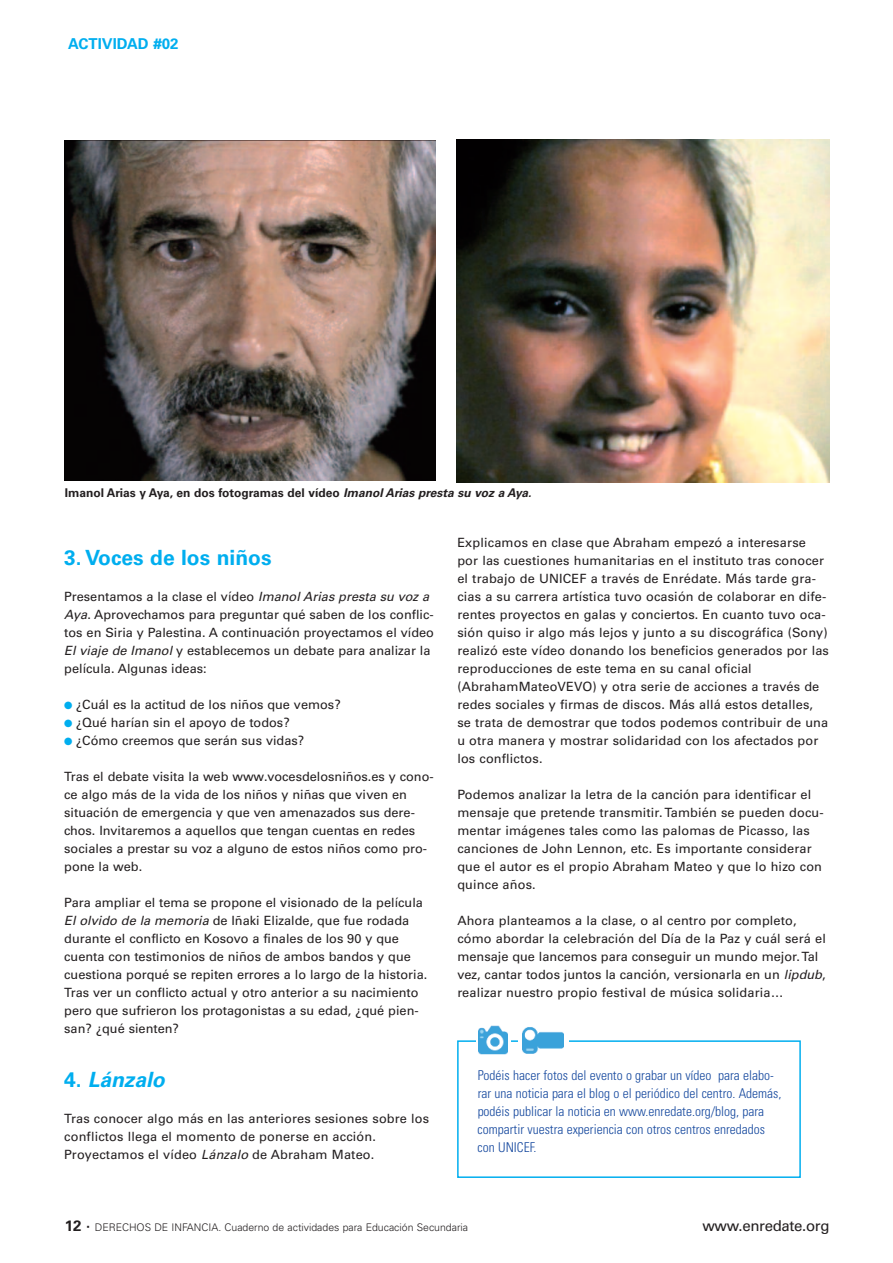
<style>
.page{position:relative;width:893px;height:1263px;background:#fff}
.page>*{position:absolute;margin:0;border:0;box-sizing:border-box;transform-origin:0 0}
.t1{font:700 21px "Univers";color:#00aeef}
.t2{font:italic 700 21px "Univers";color:#00aeef}
.t3{font:15px "Univers";letter-spacing:-.02em;color:#231f20}
.t4{font:700 15px "Univers";color:#00aeef}
.t5{font:300 condensed 13.5px/18px "Univers";color:#15489e}
.t6{font:12.75px/18px "Univers";letter-spacing:.01em;color:#231f20}
.t7{font:700 12px "Univers";color:#231f20}
.t8{font:300 10.5px "Univers";color:#231f20}
.s1{font-style:italic}
.s2{color:#00aeef}
.s3{font-style:normal}
.s4{font-weight:700;font-size:15px}
</style>
<div class="page">
<div style="left:457px;top:1040px;width:344px;height:138px;border:2px solid #00aeef"></div>
<div style="left:519px;top:1019px;width:50px;height:39px;background:#fff"></div>
<img style="left:523px;top:1027px;width:41px;height:27px">
<svg style="left:476px;top:1028px;width:35px;height:27px"></svg>
<img style="left:479px;top:1026px;width:28px;height:28px">
<img style="left:457px;top:139px;width:372px;height:343px">
<img style="left:64px;top:140px;width:371px;height:341px">
<p class="t4" style="left:68px;top:39px;width:112px">ACTIVIDAD #02</p>
<p class="t7" style="left:65px;top:488px;width:468px">Imanol Arias y Aya, en dos fotogramas del vídeo <span class="s1">Imanol Arias presta su voz a Aya.</span></p>
<h1 class="t1" style="left:64px;top:550px;width:209px">3. Voces de los niños</h1>
<p class="t6" style="left:64px;top:588px;width:371px">Presentamos a la clase el vídeo <span class="s1">Imanol Arias presta su voz a Aya</span>. Aprovechamos para preguntar qué saben de los conflic&shy;tos en Siria y Palestina. A continuación proyectamos el vídeo <span class="s1">El viaje de Imanol</span> y establecemos un debate para analizar la película. Algunas ideas:</p>
<p class="t6" style="left:64px;top:696px;width:278px"><span class="s2">●</span> ¿Cuál es la actitud de los niños que vemos?</p>
<p class="t6" style="left:64px;top:714px;width:227px"><span class="s2">●</span> ¿Qué harían sin el apoyo de todos?</p>
<p class="t6" style="left:64px;top:732px;width:241px"><span class="s2">●</span> ¿Cómo creemos que serán sus vidas?</p>
<p class="t6" style="left:64px;top:768px;width:371px">Tras el debate visita la web www.vocesdelosniños.es y cono&shy;ce algo más de la vida de los niños y niñas que viven en situación de emergencia y que ven amenazados sus dere&shy;chos. Invitaremos a aquellos que tengan cuentas en redes sociales a prestar su voz a alguno de estos niños como pro&shy;pone la web.</p>
<p class="t6" style="left:64px;top:894px;width:365px">Para ampliar el tema se propone el visionado de la película <span class="s1">El olvido de la memoria</span> de Iñaki Elizalde, que fue rodada durante el conflicto en Kosovo a finales de los 90 y que cuenta con testimonios de niños de ambos bandos y que cuestiona porqué se repiten errores a lo largo de la historia.<br>Tras ver un conflicto actual y otro anterior a su nacimiento pero que sufrieron los protagonistas a su edad, ¿qué pien&shy;san? ¿qué sienten?</p>
<h1 class="t2" style="left:64px;top:1072px;width:102px"><span class="s3">4.</span> Lánzalo</h1>
<p class="t6" style="left:64px;top:1110px;width:366px">Tras conocer algo más en las anteriores sesiones sobre los conflictos llega el momento de ponerse en acción.<br>Proyectamos el vídeo <span class="s1">Lánzalo</span> de Abraham Mateo.</p>
<p class="t6" style="left:457px;top:534px;width:373px">Explicamos en clase que Abraham empezó a interesarse por las cuestiones humanitarias en el instituto tras conocer el trabajo de UNICEF a través de Enrédate. Más tarde gra&shy;cias a su carrera artística tuvo ocasión de colaborar en dife&shy;rentes proyectos en galas y conciertos. En cuanto tuvo oca&shy;sión quiso ir algo más lejos y junto a su discográfica (Sony) realizó este vídeo donando los beneficios generados por las reproducciones de este tema en su canal oficial (AbrahamMateoVEVO) y otra serie de acciones a través de redes sociales y firmas de discos. Más allá estos detalles, se trata de demostrar que todos podemos contribuir de una u otra manera y mostrar solidaridad con los afectados por los conflictos.</p>
<p class="t6" style="left:457px;top:786px;width:368px">Podemos analizar la letra de la canción para identificar el mensaje que pretende transmitir.También se pueden docu&shy;mentar imágenes tales como las palomas de Picasso, las canciones de John Lennon, etc. Es importante considerar que el autor es el propio Abraham Mateo y que lo hizo con quince años.</p>
<p class="t6" style="left:457px;top:912px;width:370px">Ahora planteamos a la clase, o al centro por completo, cómo abordar la celebración del Día de la Paz y cuál será el mensaje que lancemos para conseguir un mundo mejor.Tal vez, cantar todos juntos la canción, versionarla en un <span class="s1">lipdub</span>, realizar nuestro propio festival de música solidaria…</p>
<p class="t5" style="left:478px;top:1067px;width:305px">Podéis hacer fotos del evento o grabar un vídeo para elabo&shy;rar una noticia para el blog o el periódico del centro. Además, podéis publicar la noticia en www.enredate.org/blog, para compartir vuestra experiencia con otros centros enredados con UNICEF.</p>
<p class="t8" style="left:65px;top:1223px;width:405px"><span class="s4">12 ·</span> DERECHOS DE INFANCIA. Cuaderno de actividades para Educación Secundaria</p>
<p class="t3" style="left:702px;top:1220px;width:129px">www.enredate.org</p>
</div>
